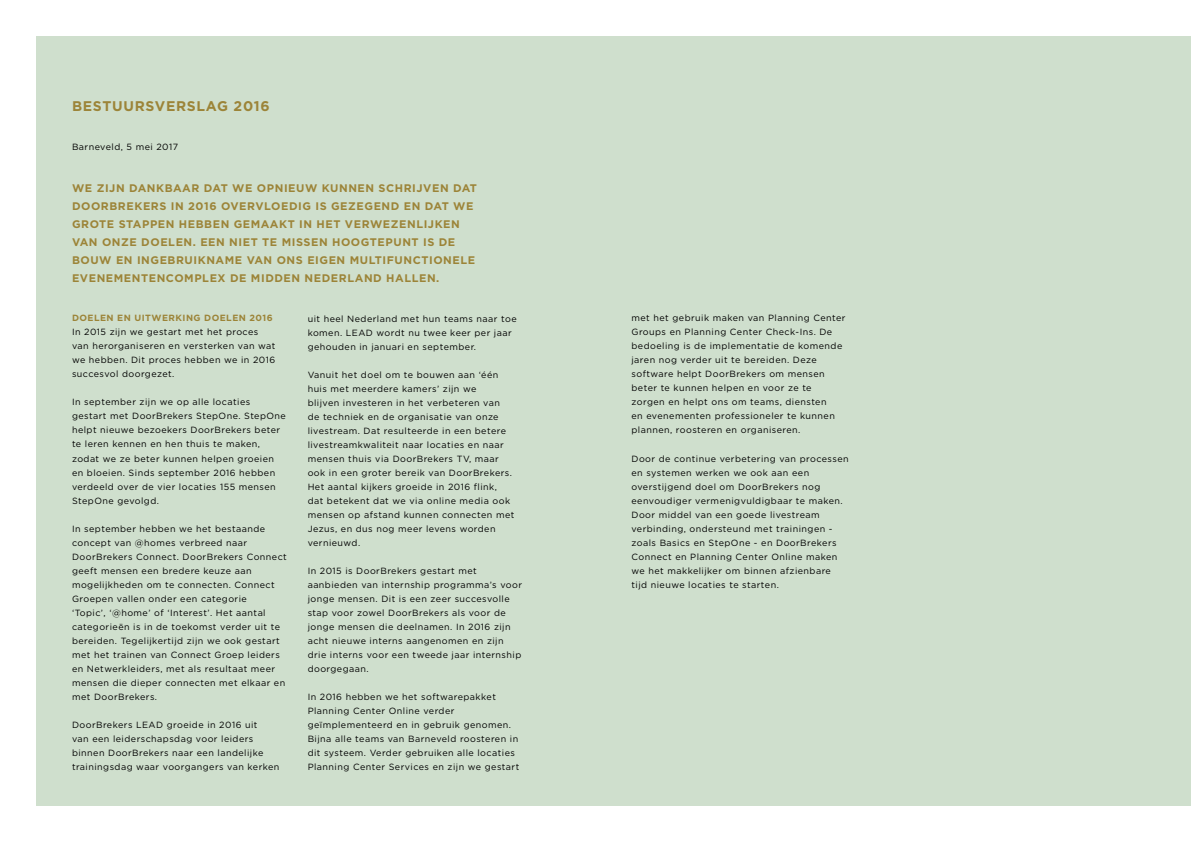
<style>
.page{position:relative;width:1191px;height:842px;background:#fff}
.page>*{position:absolute;margin:0;border:0;box-sizing:border-box;transform-origin:0 0}
.t1{font:700 14px "Gotham";letter-spacing:.05em;color:#9c8438}
.t2{font:700 11px/18px "Gotham";letter-spacing:.05em;color:#9c8438}
.t3{font:9px/14px "Gotham";letter-spacing:.05em;color:#000}
.t4{font:700 9px "Gotham";letter-spacing:.05em;color:#9c8438}
</style>
<div class="page">
<div style="left:36px;top:36px;width:1155px;height:770px;background:#cfdfcd"></div>
<h1 class="t1" style="left:72px;top:96px;width:199px">BESTUURSVERSLAG 2016</h1>
<p class="t3" style="left:72px;top:140px;width:108px">Barneveld, 5 mei 2017</p>
<p class="t2" style="left:72px;top:179px;width:406px">WE ZIJN DANKBAAR DAT WE OPNIEUW KUNNEN SCHRIJVEN DAT DOORBREKERS IN 2016 OVERVLOEDIG IS GEZEGEND EN DAT WE GROTE STAPPEN HEBBEN GEMAAKT IN HET VERWEZENLIJKEN VAN ONZE DOELEN. EEN NIET TE MISSEN HOOGTEPUNT IS DE BOUW EN INGEBRUIKNAME VAN ONS EIGEN MULTIFUNCTIONELE EVENEMENTENCOMPLEX DE MIDDEN NEDERLAND HALLEN.</p>
<p class="t4" style="left:72px;top:312px;width:202px">DOELEN EN UITWERKING DOELEN 2016</p>
<p class="t3" style="left:72px;top:325px;width:205px">In 2015 zijn we gestart met het proces van herorganiseren en versterken van wat we hebben. Dit proces hebben we in 2016 succesvol doorgezet.</p>
<p class="t3" style="left:72px;top:395px;width:215px">In september zijn we op alle locaties gestart met DoorBrekers StepOne. StepOne helpt nieuwe bezoekers DoorBrekers beter te leren kennen en hen thuis te maken, zodat we ze beter kunnen helpen groeien en bloeien. Sinds september 2016 hebben verdeeld over de vier locaties 155 mensen StepOne gevolgd.</p>
<p class="t3" style="left:72px;top:521px;width:216px">In september hebben we het bestaande concept van @homes verbreed naar DoorBrekers Connect. DoorBrekers Connect geeft mensen een bredere keuze aan mogelijkheden om te connecten. Connect Groepen vallen onder een categorie<br>‘Topic’, ‘@home’ of ‘Interest’. Het aantal categorieën is in de toekomst verder uit te bereiden. Tegelijkertijd zijn we ook gestart met het trainen van Connect Groep leiders en Netwerkleiders, met als resultaat meer mensen die dieper connecten met elkaar en met DoorBrekers.</p>
<p class="t3" style="left:72px;top:717px;width:209px">DoorBrekers LEAD groeide in 2016 uit<br>van een leiderschapsdag voor leiders binnen DoorBrekers naar een landelijke trainingsdag waar voorgangers van kerken</p>
<p class="t3" style="left:308px;top:311px;width:210px">uit heel Nederland met hun teams naar toe komen. LEAD wordt nu twee keer per jaar gehouden in januari en september.</p>
<p class="t3" style="left:308px;top:367px;width:208px">Vanuit het doel om te bouwen aan ‘één huis met meerdere kamers’ zijn we<br>blijven investeren in het verbeteren van<br>de techniek en de organisatie van onze livestream. Dat resulteerde in een betere livestreamkwaliteit naar locaties en naar mensen thuis via DoorBrekers TV, maar ook in een groter bereik van DoorBrekers.<br>Het aantal kijkers groeide in 2016 flink, dat betekent dat we via online media ook mensen op afstand kunnen connecten met Jezus, en dus nog meer levens worden vernieuwd.</p>
<p class="t3" style="left:308px;top:563px;width:216px">In 2015 is DoorBrekers gestart met aanbieden van internship programma’s voor jonge mensen. Dit is een zeer succesvolle stap voor zowel DoorBrekers als voor de jonge mensen die deelnamen. In 2016 zijn acht nieuwe interns aangenomen en zijn drie interns voor een tweede jaar internship doorgegaan.</p>
<p class="t3" style="left:308px;top:689px;width:213px">In 2016 hebben we het softwarepakket Planning Center Online verder geïmplementeerd en in gebruik genomen.<br>Bijna alle teams van Barneveld roosteren in dit systeem. Verder gebruiken alle locaties Planning Center Services en zijn we gestart</p>
<p class="t3" style="left:631px;top:311px;width:216px">met het gebruik maken van Planning Center Groups en Planning Center Check-Ins. De bedoeling is de implementatie de komende jaren nog verder uit te bereiden. Deze software helpt DoorBrekers om mensen beter te kunnen helpen en voor ze te zorgen en helpt ons om teams, diensten<br>en evenementen professioneler te kunnen plannen, roosteren en organiseren.</p>
<p class="t3" style="left:631px;top:451px;width:219px">Door de continue verbetering van processen en systemen werken we ook aan een overstijgend doel om DoorBrekers nog eenvoudiger vermenigvuldigbaar te maken.<br>Door middel van een goede livestream verbinding, ondersteund met trainingen - zoals Basics en StepOne - en DoorBrekers Connect en Planning Center Online maken we het makkelijker om binnen afzienbare tijd nieuwe locaties te starten.</p>
</div>
